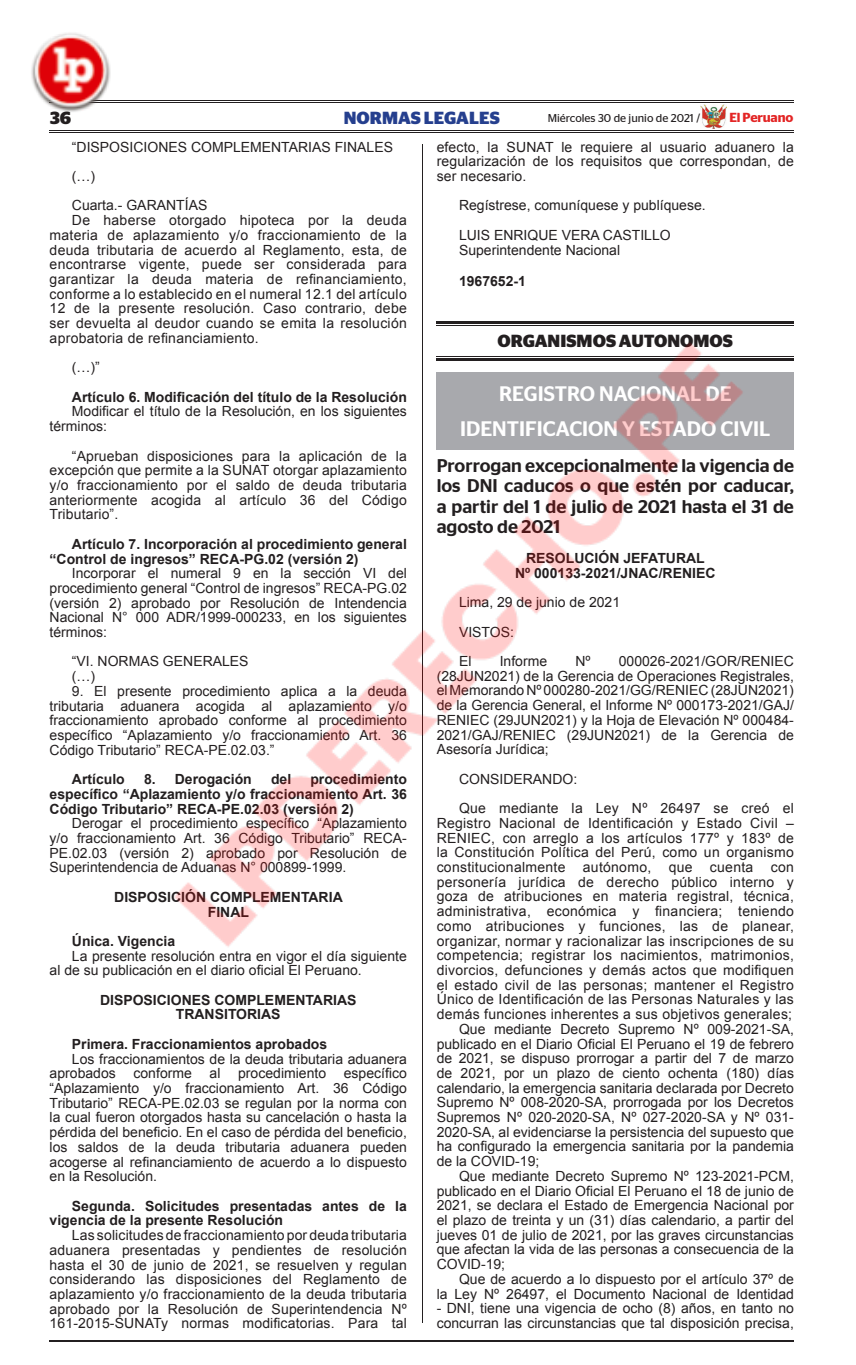
<style>
.page{position:relative;width:856px;height:1365px;background:#fff}
.page>*{position:absolute;margin:0;border:0;box-sizing:border-box;transform-origin:0 0}
.t1{font:500 21px/35px "Stag Sans";color:#fff;text-align:center}
.t2{font:500 18.38px/20.1px "Stag Sans";color:#231f20;text-align:justify}
.t3{font:700 17.5px "Stag Sans";color:#231f20}
.t4{font:700 17.5px "Stag Sans";color:#253f8e}
.t5{font:14px/14.7px "Arial";color:#231f20;text-align:justify}
.t6{font:14px/29.4px "Arial";letter-spacing:.02em;color:#231f20}
.t7{font:700 14px/14.7px "Arial";color:#231f20;text-align:center}
.t8{font:600 13.12px "Stag Sans";letter-spacing:-.015em;color:#e32525}
.t9{font:11.38px "Stag Sans";color:#231f20}
</style>
<div class="page">
<hr style="left:422px;top:144px;width:1px;height:1178px;background:#231f20">
<hr style="left:50px;top:1339px;width:744px;height:2px;background:#231f20">
<img style="left:31px;top:33px;width:763px;height:914px">
<p class="t3" style="left:50px;top:107px;width:23px">36</p>
<p class="t4" style="left:344px;top:107px;width:157px">NORMAS LEGALES</p>
<p class="t9" style="left:548px;top:112px;width:154px">Miércoles 30 de junio de 2021 /</p>
<p class="t8" style="left:729px;top:110px;width:65px">El Peruano</p>
<p class="t5" style="left:72px;top:132px;width:323px;line-height:29.4px;text-align:left">“DISPOSICIONES COMPLEMENTARIAS FINALES (…)<br>Cuarta.- GARANTÍAS</p>
<p class="t5" style="left:50px;top:213px;width:359px;text-indent:22px">De haberse otorgado hipoteca por la deuda materia de aplazamiento y/o fraccionamiento de la deuda tributaria de acuerdo al Reglamento, esta, de encontrarse vigente, puede ser considerada para garantizar la deuda materia de refinanciamiento, conforme a lo establecido en el numeral 12.1 del artículo 12 de la presente resolución. Caso contrario, debe ser devuelta al deudor cuando se emita la resolución aprobatoria de refinanciamiento.</p>
<p class="t5" style="left:72px;top:360px;width:29px">(…)”</p>
<p class="t7" style="left:72px;top:390px;width:336px">Artículo 6. Modificación del título de la Resolución</p>
<p class="t5" style="left:50px;top:404px;width:359px;text-indent:22px">Modificar el título de la Resolución, en los siguientes términos:</p>
<p class="t5" style="left:50px;top:448px;width:359px;text-indent:22px">“Aprueban disposiciones para la aplicación de la excepción que permite a la SUNAT otorgar aplazamiento y/o fraccionamiento por el saldo de deuda tributaria anteriormente acogida al artículo 36 del Código Tributario”.</p>
<p class="t7" style="left:50px;top:537px;width:359px;text-align:left;text-indent:22px">Artículo 7. Incorporación al procedimiento general “Control de ingresos” RECA-PG.02 (versión 2)</p>
<p class="t5" style="left:50px;top:566px;width:359px;text-indent:22px">Incorporar el numeral 9 en la sección VI del procedimiento general “Control de ingresos” RECA-PG.02 (versión 2) aprobado por Resolución de Intendencia Nacional N° 000 ADR/1999-000233, en los siguientes términos:</p>
<p class="t5" style="left:72px;top:654px;width:178px">“VI. NORMAS GENERALES (…)</p>
<p class="t5" style="left:50px;top:683px;width:359px;text-indent:22px">9. El presente procedimiento aplica a la deuda tributaria aduanera acogida al aplazamiento y/o fraccionamiento aprobado conforme al procedimiento específico “Aplazamiento y/o fraccionamiento Art. 36<br>Código Tributario” RECA-PE.02.03.”</p>
<p class="t7" style="left:72px;top:772px;width:54px">Artículo</p>
<p class="t7" style="left:144px;top:772px;width:109px">8. Derogación</p>
<p class="t7" style="left:271px;top:772px;width:22px">del</p>
<p class="t5" style="left:437px;top:139px;width:359px">efecto, la SUNAT le requiere al usuario aduanero la regularización de los requisitos que correspondan, de ser necesario.</p>
<p class="t5" style="left:459px;top:191px;width:248px;line-height:29.4px">Regístrese, comuníquese y publíquese.<br>LUIS ENRIQUE VERA CASTILLO</p>
<p class="t5" style="left:459px;top:242px;width:163px">Superintendente Nacional</p>
<p class="t7" style="left:459px;top:274px;width:68px">1967652-1</p>
<p class="t3" style="left:497px;top:330px;width:237px">ORGANISMOS AUTONOMOS</p>
<h1 class="t1" style="left:460px;top:375px;width:312px">REGISTRO NACIONAL DE<br>IDENTIFICACION Y ESTADO CIVIL</h1>
<h2 class="t2" style="left:437px;top:455px;width:359px">Prorrogan excepcionalmente la vigencia de los DNI caducos o que estén por caducar, a partir del 1 de julio de 2021 hasta el 31 de agosto de 2021</h2>
<p class="t7" style="left:515px;top:551px;width:202px">RESOLUCIÓN JEFATURAL<br>Nº 000133-2021/JNAC/RENIEC</p>
<p class="t5" style="left:459px;top:587px;width:163px;line-height:29.4px;text-align:left">Lima, 29 de junio de 2021<br>VISTOS:<br>El</p>
<p class="t5" style="left:437px;top:654px;width:359px;text-indent:182px">000026-2021/GOR/RENIEC (28JUN2021) de la Gerencia de Operaciones Registrales, el Memorando Nº 000280-2021/GG/RENIEC (28JUN2021) de la Gerencia General, el Informe Nº 000173-2021/GAJ/ RENIEC (29JUN2021) y la Hoja de Elevación Nº 000484- 2021/GAJ/RENIEC (29JUN2021) de la Gerencia de Asesoría Jurídica;</p>
<p class="t6" style="left:459px;top:764px;width:336px">CONSIDERANDO:<br>Que mediante la Ley Nº 26497 se creó el</p>
<p class="t6" style="left:437px;top:808px;width:359px">Registro Nacional de Identificación y Estado Civil –</p>
<p class="t6" style="left:437px;top:823px;width:359px">RENIEC, con arreglo a los artículos 177º y 183º de</p>
<p class="t6" style="left:437px;top:837px;width:359px">la Constitución Política del Perú, como un organismo</p>
<p class="t6" style="left:437px;top:852px;width:359px">constitucionalmente autónomo, que cuenta con</p>
<p class="t6" style="left:437px;top:867px;width:359px">personería jurídica de derecho público interno y</p>
<p class="t6" style="left:437px;top:881px;width:359px">goza de atribuciones en materia registral, técnica,</p>
<p class="t6" style="left:437px;top:896px;width:359px">administrativa, económica y financiera; teniendo</p>
<p class="t6" style="left:437px;top:911px;width:359px">como atribuciones y funciones, las de planear,</p>
<p class="t6" style="left:437px;top:926px;width:359px">organizar, normar y racionalizar las inscripciones de su</p>
<p class="t6" style="left:437px;top:940px;width:359px">competencia; registrar los nacimientos, matrimonios,</p>
<p class="t6" style="left:437px;top:955px;width:359px">divorcios, defunciones y demás actos que modifiquen</p>
<p class="t6" style="left:437px;top:970px;width:359px">el estado civil de las personas; mantener el Registro</p>
<p class="t6" style="left:437px;top:984px;width:359px">Único de Identificación de las Personas Naturales y las</p>
<p class="t6" style="left:437px;top:999px;width:357px">demás funciones inherentes a sus objetivos generales;</p>
<p class="t5" style="left:459px;top:1021px;width:336px">Que mediante Decreto Supremo Nº 009-2021-SA,</p>
<p class="t5" style="left:437px;top:1036px;width:359px">publicado en el Diario Oficial El Peruano el 19 de febrero</p>
<p class="t5" style="left:437px;top:1050px;width:359px">de 2021, se dispuso prorrogar a partir del 7 de marzo</p>
<p class="t5" style="left:437px;top:1065px;width:359px">de 2021, por un plazo de ciento ochenta (180) días</p>
<p class="t5" style="left:437px;top:1080px;width:359px">calendario, la emergencia sanitaria declarada por Decreto</p>
<p class="t5" style="left:437px;top:1095px;width:359px">Supremo Nº 008-2020-SA, prorrogada por los Decretos</p>
<p class="t5" style="left:437px;top:1109px;width:359px">Supremos Nº 020-2020-SA, Nº 027-2020-SA y Nº 031-</p>
<p class="t5" style="left:437px;top:1124px;width:359px">2020-SA, al evidenciarse la persistencia del supuesto que</p>
<p class="t5" style="left:437px;top:1139px;width:359px">ha configurado la emergencia sanitaria por la pandemia</p>
<p class="t5" style="left:437px;top:1153px;width:104px">de la COVID-19;</p>
<p class="t5" style="left:459px;top:1168px;width:336px">Que mediante Decreto Supremo Nº 123-2021-PCM,</p>
<p class="t5" style="left:437px;top:1183px;width:359px">publicado en el Diario Oficial El Peruano el 18 de junio de</p>
<p class="t5" style="left:437px;top:1197px;width:359px">2021, se declara el Estado de Emergencia Nacional por</p>
<p class="t5" style="left:437px;top:1212px;width:359px">el plazo de treinta y un (31) días calendario, a partir del</p>
<p class="t5" style="left:437px;top:1227px;width:359px">jueves 01 de julio de 2021, por las graves circunstancias</p>
<p class="t5" style="left:437px;top:1242px;width:359px">que afectan la vida de las personas a consecuencia de la</p>
<p class="t5" style="left:437px;top:1256px;width:70px">COVID-19;</p>
<p class="t5" style="left:459px;top:1271px;width:336px">Que de acuerdo a lo dispuesto por el artículo 37º de</p>
<p class="t5" style="left:437px;top:1286px;width:359px">la Ley Nº 26497, el Documento Nacional de Identidad</p>
<p class="t5" style="left:437px;top:1300px;width:359px">- DNI, tiene una vigencia de ocho (8) años, en tanto no concurran las circunstancias que tal disposición precisa,</p>
<p class="t5" style="left:500px;top:654px;width:49px">Informe</p>
<p class="t5" style="left:575px;top:654px;width:17px">Nº</p>
<p class="t7" style="left:50px;top:772px;width:359px;text-align:justify;text-indent:261px">procedimiento específico “Aplazamiento y/o fraccionamiento Art. 36<br>Código Tributario” RECA-PE.02.03 (versión 2)</p>
<p class="t5" style="left:50px;top:816px;width:359px;text-indent:22px">Derogar el procedimiento específico “Aplazamiento y/o fraccionamiento Art. 36 Código Tributario” RECA-PE.02.03 (versión 2) aprobado por Resolución de Superintendencia de Aduanas N° 000899-1999.</p>
<p class="t7" style="left:114px;top:889px;width:230px">DISPOSICIÓN COMPLEMENTARIA<br>FINAL</p>
<p class="t7" style="left:72px;top:934px;width:105px">Única. Vigencia</p>
<p class="t5" style="left:50px;top:948px;width:359px;text-indent:22px">La presente resolución entra en vigor el día siguiente al de su publicación en el diario oficial El Peruano.</p>
<p class="t7" style="left:100px;top:992px;width:258px">DISPOSICIONES COMPLEMENTARIAS<br>TRANSITORIAS</p>
<p class="t7" style="left:72px;top:1036px;width:257px">Primera. Fraccionamientos aprobados</p>
<p class="t5" style="left:50px;top:1051px;width:359px;text-indent:22px">Los fraccionamientos de la deuda tributaria aduanera aprobados</p>
<p class="t5" style="left:50px;top:1066px;width:359px;text-indent:294px">específico “Aplazamiento y/o fraccionamiento Art. 36 Código Tributario” RECA-PE.02.03 se regulan por la norma con la cual fueron otorgados hasta su cancelación o hasta la pérdida del beneficio. En el caso de pérdida del beneficio, los saldos de la deuda tributaria aduanera pueden acogerse al refinanciamiento de acuerdo a lo dispuesto en la Resolución.</p>
<p class="t7" style="left:50px;top:1198px;width:359px;text-align:left;text-indent:22px">Segunda. Solicitudes presentadas antes de la vigencia de la presente Resolución</p>
<p class="t5" style="left:50px;top:1227px;width:359px;text-indent:22px">Las solicitudes de fraccionamiento por deuda tributaria aduanera presentadas y pendientes de resolución hasta el 30 de junio de 2021, se resuelven y regulan considerando las disposiciones del Reglamento de aplazamiento y/o fraccionamiento de la deuda tributaria aprobado por la Resolución de Superintendencia Nº 161-2015-SUNATy normas modificatorias. Para tal</p>
<p class="t5" style="left:133px;top:1066px;width:60px">conforme</p>
<p class="t5" style="left:210px;top:1066px;width:12px">al</p>
<p class="t5" style="left:238px;top:1066px;width:89px">procedimiento</p>
</div>
